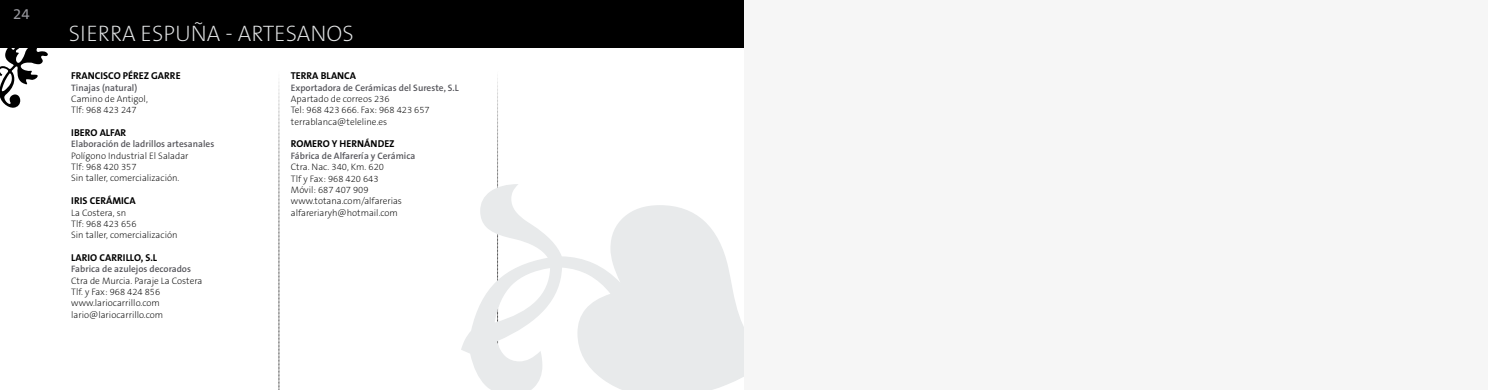
<style>
.page{position:relative;width:1488px;height:390px;background:#fff}
.page>*{position:absolute;margin:0;border:0;box-sizing:border-box;transform-origin:0 0}
.t1{font:95px "Woodtype Ornaments Std";color:#000}
.t2{font:200 22.5px "The Sans B2";color:#e2e4e5}
.t3{font:15px "The Sans B5 Plain";color:#98989e}
.t4{font:700 10px "The Sans B7";color:#000}
.t5{font:200 9.38px/11.4px "The Sans B2";color:#000}
.t6{font:600 9.38px "The Sans B6";color:#55555b}
</style>
<div class="page">
<div style="left:0;top:0;width:744px;height:48px;background:#000"></div>
<svg style="left:279px;top:86px;width:1px;height:304px"></svg>
<svg style="left:497px;top:78px;width:1px;height:102px"></svg>
<div style="left:744px;top:0;width:744px;height:390px;background:#f6f6f6"></div>
<h3 class="t3" style="left:13px;top:6px;width:18px">24</h3>
<h1 class="t1" style="left:-2px;top:37px;width:52px">•</h1>
<h2 class="t2" style="left:69px;top:21px;width:23px">SIERRA</h2>
<h2 class="t2" style="left:141px;top:21px;width:212px">ESPU ÑA - Artesan os</h2>
<p class="t4" style="left:71px;top:71px;width:111px">FRANCISCO PÉ REZ GARRE</p>
<p class="t6" style="left:71px;top:82px;width:68px">Tinajas (natural)</p>
<p class="t5" style="left:71px;top:93px;width:78px">Camino de Antigol,<br>Tlf: 968 423 247</p>
<p class="t4" style="left:71px;top:127px;width:57px">IBERO ALFAR</p>
<p class="t6" style="left:71px;top:139px;width:145px">Elaboración de ladrillos artesanales</p>
<p class="t5" style="left:71px;top:150px;width:119px">Polígono I ndustrial E l Saladar<br>Tlf: 968 420 357<br>Sin taller, comercialización.</p>
<p class="t4" style="left:71px;top:195px;width:66px">IRIS CERÁMICA</p>
<p class="t5" style="left:71px;top:207px;width:108px">La Costera, sn<br>Tlf: 968 423 656<br>Sin taller, comercialización</p>
<p class="t4" style="left:71px;top:252px;width:88px">LARIO CARRILLO, S.L</p>
<p class="t6" style="left:71px;top:264px;width:121px">Fabrica de azulejos decorados</p>
<p class="t5" style="left:71px;top:275px;width:133px">Ctra de Murcia. Paraje La Costera<br>Tlf. y Fax: 968 424 856 www.lariocarrillo.com lario@lariocarrillo.com</p>
<p class="t4" style="left:291px;top:71px;width:67px">TERRA BLANCA</p>
<p class="t6" style="left:291px;top:82px;width:169px">Exportadora de Cerámicas del Sureste, S.L</p>
<p class="t5" style="left:291px;top:93px;width:140px">Apartado de correos 236<br>Tel: 968 423 666. Fax: 968 423 657 terrablanca@teleline.es</p>
<p class="t4" style="left:291px;top:139px;width:105px">ROMERO Y H ERNÁNDEZ</p>
<p class="t6" style="left:291px;top:151px;width:126px">Fábrica de Alfarería y Cerámica</p>
<p class="t5" style="left:291px;top:161px;width:113px">Ctra. Nac. 340, Km. 620<br>Tlf y Fax: 968 420 643<br>Móvil: 687 407 909 www.totana.com/alfarerias alfareriaryh@hotmail.com</p>
</div>
